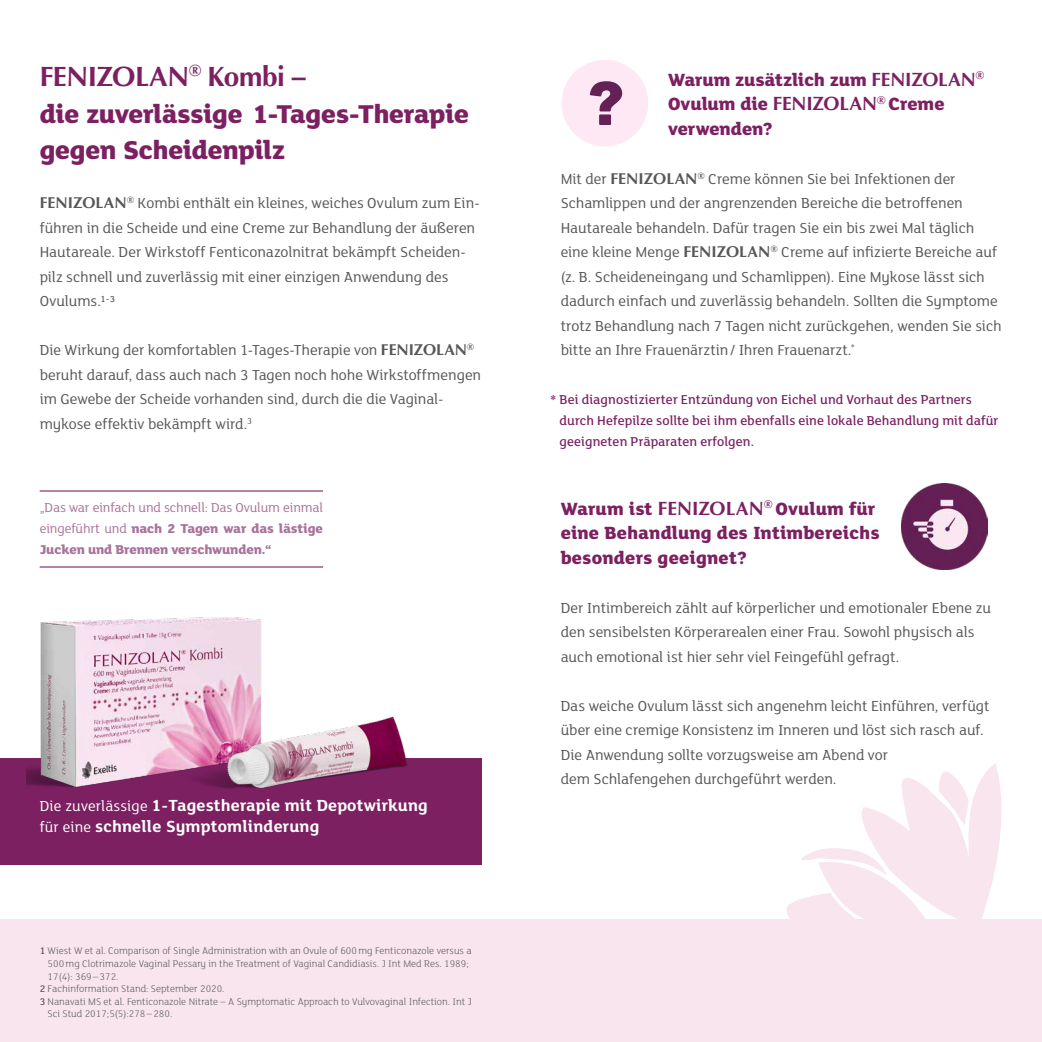
<style>
.page{position:relative;width:1042px;height:1042px;background:#fff}
.page>*{position:absolute;margin:0;border:0;box-sizing:border-box;transform-origin:0 0}
.t1{font:800 28px/36.8px "FS Lola";letter-spacing:-.015em;color:#7c2062}
.t2{font:700 28px "Optima";letter-spacing:-.02em;color:#7c2062}
.t3{font:800 19.25px/24.5px "FS Lola";color:#7c2062}
.t4{font:700 17.5px/21px "FS Lola";letter-spacing:.01em;color:#fff}
.t5{font:15.75px/24.5px "FS Lola";letter-spacing:-.005em;color:#575756}
.t6{font:500 14px/21px "FS Lola";letter-spacing:.005em;color:#7c2062}
.t7{font:14px/21px "FS Lola";letter-spacing:-.01em;color:#a9739a;text-align:justify}
.t8{font:300 10.5px "FS Lola";color:#575756}
.s1{font-family:"FS Lola";font-weight:800}
.s2{font-family:"Optima";font-weight:700}
.s3{font-weight:800}
.s4{font-weight:400;font-size:15.75px}
.s5{font-weight:500}
</style>
<div class="page">
<hr style="left:40px;top:490px;width:283px;height:2px;background:#a9739a">
<hr style="left:40px;top:566px;width:283px;height:2px;background:#a9739a">
<img style="left:901px;top:483px;width:86px;height:86px">
<div style="left:0;top:919px;width:1042px;height:123px;background:#f8e5ee"></div>
<svg style="left:786px;top:764px;width:216px;height:155px"></svg>
<div style="left:0;top:758px;width:481px;height:107px;background:#7c2062"></div>
<div style="left:561px;top:60px;width:87px;height:86px;background:#fde8f3;border-radius:50%"></div>
<svg style="left:590px;top:81px;width:32px;height:44px"></svg>
<img style="left:26px;top:567px;width:255px;height:221px">
<img style="left:176px;top:662px;width:232px;height:127px">
<h1 class="t2" style="left:40px;top:60px;width:267px">FENIZOLAN<sup>®</sup> Kombi <span class="s1">–</span></h1>
<h1 class="t1" style="left:40px;top:94px;width:431px">die zuverlässige 1-Tages-Therapie gegen Scheidenpilz</h1>
<p class="t5" style="left:40px;top:190px;width:441px"><span class="s2">FENIZOLAN</span><sup>®</sup> Kombi enthält ein kleines, weiches Ovulum zum Ein&shy;führen in die Scheide und eine Creme zur Behandlung der äußeren Hautareale. Der Wirkstoff Fenticonazolnitrat bekämpft Scheiden&shy;pilz schnell und zuverlässig mit einer einzigen Anwendung des Ovulums.¹<sup>-</sup>³</p>
<p class="t5" style="left:40px;top:337px;width:443px">Die Wirkung der komfortablen 1-Tages-Therapie von <span class="s2">FENIZOLAN</span><sup>® </sup>beruht darauf, dass auch nach 3 Tagen noch hohe Wirkstoffmengen im Gewebe der Scheide vorhanden sind, durch die die Vaginal&shy;mykose effektiv bekämpft wird.<sup>3</sup></p>
<p class="t7" style="left:40px;top:496px;width:285px">„Das war einfach und schnell: Das Ovulum einmal eingeführt und <span class="s3">nach 2 Tagen war das lästige Jucken und Brennen verschwunden.“</span></p>
<p class="t4" style="left:40px;top:794px;width:390px"><span class="s4">Die zuverlässige</span> 1-Tagestherapie mit Depotwirkung <span class="s4">für eine</span> schnelle Symptomlinderung</p>
<p class="t8" style="left:40px;top:944px;width:433px"><span class="s5">1</span> Wiest W et al. Comparison of Single Administration with an Ovule of 600mg Fenticonazole versus a</p>
<p class="t8" style="left:48px;top:957px;width:422px">500mg Clotrimazole Vaginal Pessary in the Treatment of Vaginal Candidiasis. J Int Med Res. 1989;</p>
<p class="t8" style="left:48px;top:969px;width:72px">17(4): 369–372.</p>
<p class="t8" style="left:40px;top:982px;width:186px"><span class="s5">2</span> Fachinformation Stand: September 2020.</p>
<p class="t8" style="left:40px;top:994px;width:434px"><span class="s5">3</span> Nanavati MS et al. Fenticonazole Nitrate – A Symptomatic Approach to Vulvovaginal Infection. Int J</p>
<p class="t8" style="left:48px;top:1007px;width:126px">Sci Stud 2017;5(5):278–280.</p>
<p class="t3" style="left:668px;top:66px;width:318px">Warum zusätzlich zum <span class="s2">FENIZOLAN</span><sup>®<br></sup>Ovulum die <span class="s2">FENIZOLAN</span><sup>®</sup> Creme verwenden?</p>
<p class="t5" style="left:561px;top:166px;width:442px">Mit der <span class="s2">FENIZOLAN</span><sup>®</sup> Creme können Sie bei Infektionen der Schamlippen und der angrenzenden Bereiche die betroffenen Hautareale behandeln. Dafür tragen Sie ein bis zwei Mal täglich eine kleine Menge <span class="s2">FENIZOLAN</span><sup>®</sup> Creme auf infizierte Bereiche auf (z. B. Scheideneingang und Schamlippen). Eine Mykose lässt sich dadurch einfach und zuverlässig behandeln. Sollten die Symptome trotz Behandlung nach 7 Tagen nicht zurückgehen, wenden Sie sich bitte an Ihre Frauenärztin/ Ihren Frauenarzt.<sup>*</sup></p>
<p class="t6" style="left:559px;top:388px;width:440px;text-indent:-9px">* Bei diagnostizierter Entzündung von Eichel und Vorhaut des Partners durch Hefepilze sollte bei ihm ebenfalls eine lokale Behandlung mit dafür geeigneten Präparaten erfolgen.</p>
<p class="t3" style="left:561px;top:495px;width:320px">Warum ist <span class="s2">FENIZOLAN</span><sup>®</sup> Ovulum für eine Behandlung des Intimbereichs besonders geeignet?</p>
<p class="t5" style="left:561px;top:594px;width:432px">Der Intimbereich zählt auf körperlicher und emotionaler Ebene zu den sensibelsten Körperarealen einer Frau. Sowohl physisch als auch emotional ist hier sehr viel Feingefühl gefragt.</p>
<p class="t5" style="left:561px;top:692px;width:430px">Das weiche Ovulum lässt sich angenehm leicht Einführen, verfügt über eine cremige Konsistenz im Inneren und löst sich rasch auf.<br>Die Anwendung sollte vorzugsweise am Abend vor<br>dem Schlafengehen durchgeführt werden.</p>
</div>
